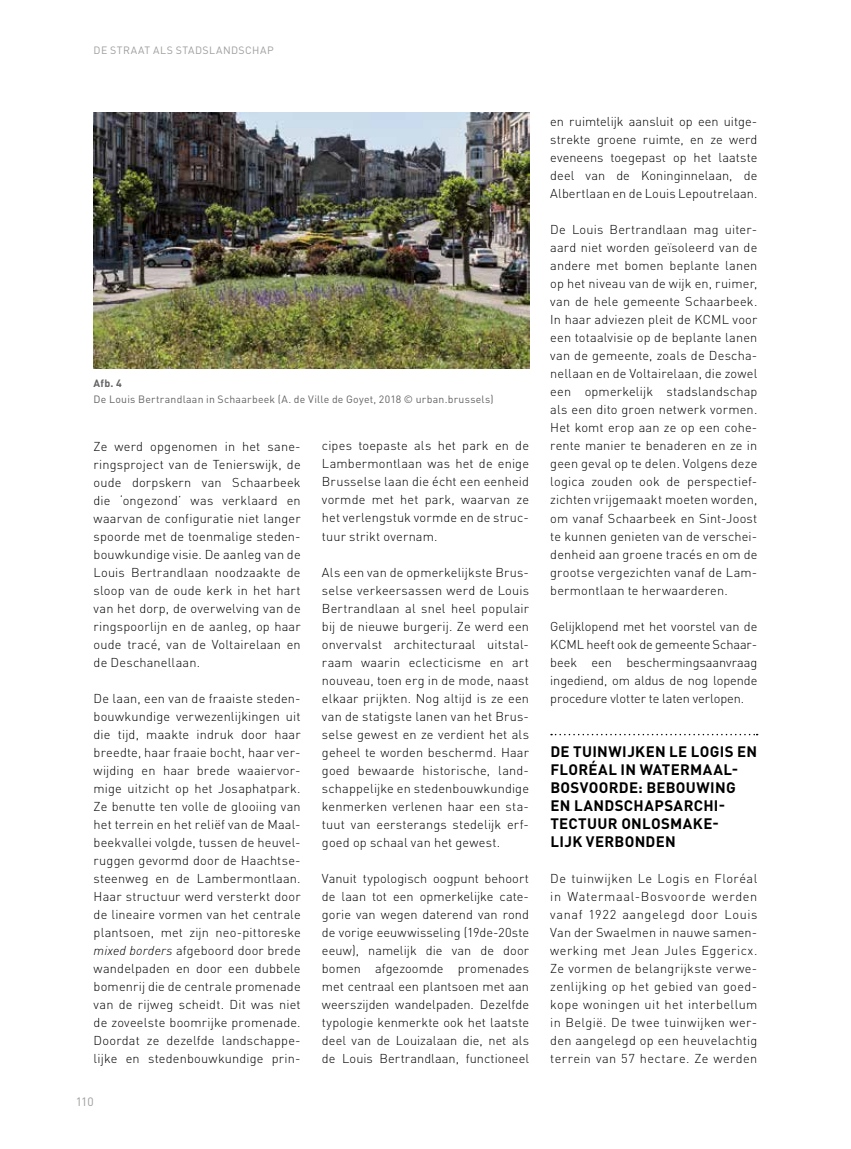
<style>
.page{position:relative;width:851px;height:1149px;background:#fff}
.page>*{position:absolute;margin:0;border:0;box-sizing:border-box;transform-origin:0 0}
.t1{font:700 15px/18px "DINOT";letter-spacing:.02em;color:#000}
.t2{font:300 12.75px/18px "DINOT";letter-spacing:.01em;color:#000;text-align:justify}
.t3{font:12px "DINOT";color:#9d9d9c}
.t4{font:10.5px "DINOT";letter-spacing:.025em;color:#646363}
.t5{font:10.5px "DINOT";letter-spacing:.055em;color:#9d9d9c}
.t6{font:700 10.5px "DINOT";color:#646363}
.s1{font-style:italic}
</style>
<div class="page">
<svg style="left:551px;top:733px;width:206px;height:2px"></svg>
<img style="left:94px;top:113px;width:435px;height:255px">
<p class="t5" style="left:94px;top:44px;width:181px">De straat als stadslandschap</p>
<p class="t6" style="left:94px;top:376px;width:30px">Afb. 4</p>
<p class="t4" style="left:94px;top:392px;width:401px">De Louis Bertrandlaan in Schaarbeek (A. de Ville de Goyet, 2018 © urban.brussels)</p>
<p class="t2" style="left:94px;top:436px;width:208px">Ze werd opgenomen in het sane&shy;ringsproject van de Tenierswijk, de oude dorpskern van Schaarbeek die ‘ongezond’ was verklaard en waarvan de configuratie niet langer spoorde met de toenmalige steden&shy;bouwkundige visie. De aanleg van de Louis Bertrandlaan noodzaakte de sloop van de oude kerk in het hart van het dorp, de overwelving van de ringspoorlijn en de aanleg, op haar oude tracé, van de Voltairelaan en de Deschanellaan.</p>
<p class="t2" style="left:94px;top:688px;width:208px">De laan, een van de fraaiste steden&shy;bouwkundige verwezenlijkingen uit die tijd, maakte indruk door haar breedte, haar fraaie bocht, haar ver&shy;wijding en haar brede waaiervor&shy;mige uitzicht op het Josaphatpark.<br>Ze benutte ten volle de glooiing van het terrein en het reliëf van de Maal&shy;beekvallei volgde, tussen de heuvel&shy;ruggen gevormd door de Haachtse&shy;steenweg en de Lambermontlaan.<br>Haar structuur werd versterkt door de lineaire vormen van het centrale plantsoen, met zijn neo-pittoreske <span class="s1">mixed borders</span> afgeboord door brede wandelpaden en door een dubbele bomenrij die de centrale promenade van de rijweg scheidt. Dit was niet de zoveelste boomrijke promenade.<br>Doordat ze dezelfde landschappe&shy;lijke en stedenbouwkundige prin-</p>
<p class="t3" style="left:76px;top:1094px;width:19px">110</p>
<p class="t2" style="left:322px;top:436px;width:208px">cipes toepaste als het park en de Lambermontlaan was het de enige Brusselse laan die écht een eenheid vormde met het park, waarvan ze het verlengstuk vormde en de struc&shy;tuur strikt overnam.</p>
<p class="t2" style="left:322px;top:562px;width:208px">Als een van de opmerkelijkste Brus&shy;selse verkeersassen werd de Louis Bertrandlaan al snel heel populair bij de nieuwe burgerij. Ze werd een onvervalst architecturaal uitstal&shy;raam waarin eclecticisme en art nouveau, toen erg in de mode, naast elkaar prijkten. Nog altijd is ze een van de statigste lanen van het Brus&shy;selse gewest en ze verdient het als geheel te worden beschermd. Haar goed bewaarde historische, land&shy;schappelijke en stedenbouwkundige kenmerken verlenen haar een sta&shy;tuut van eersterangs stedelijk erf&shy;goed op schaal van het gewest.</p>
<p class="t2" style="left:322px;top:868px;width:208px">Vanuit typologisch oogpunt behoort de laan tot een opmerkelijke cate&shy;gorie van wegen daterend van rond de vorige eeuwwisseling (19de-20ste eeuw), namelijk die van de door bomen afgezoomde promenades met centraal een plantsoen met aan weerszijden wandelpaden. Dezelfde typologie kenmerkte ook het laatste deel van de Louizalaan die, net als de Louis Bertrandlaan, functioneel</p>
<p class="t2" style="left:550px;top:112px;width:208px">en ruimtelijk aansluit op een uitge&shy;strekte groene ruimte, en ze werd eveneens toegepast op het laatste deel van de Koninginnelaan, de Albertlaan en de Louis Lepoutrelaan.</p>
<p class="t2" style="left:550px;top:220px;width:208px">De Louis Bertrandlaan mag uiter&shy;aard niet worden geïsoleerd van de andere met bomen beplante lanen op het niveau van de wijk en, ruimer, van de hele gemeente Schaarbeek.<br>In haar adviezen pleit de KCML voor een totaalvisie op de beplante lanen van de gemeente, zoals de Descha&shy;nellaan en de Voltairelaan, die zowel een opmerkelijk stadslandschap als een dito groen netwerk vormen.<br>Het komt erop aan ze op een cohe&shy;rente manier te benaderen en ze in geen geval op te delen. Volgens deze logica zouden ook de perspectief&shy;zichten vrijgemaakt moeten worden, om vanaf Schaarbeek en Sint-Joost te kunnen genieten van de verschei&shy;denheid aan groene tracés en om de grootse vergezichten vanaf de Lam&shy;bermontlaan te herwaarderen.</p>
<p class="t2" style="left:550px;top:616px;width:208px">Gelijklopend met het voorstel van de KCML heeft ook de gemeente Schaar&shy;beek een beschermingsaanvraag ingediend, om aldus de nog lopende procedure vlotter te laten verlopen.</p>
<p class="t1" style="left:550px;top:741px;width:208px">DE TUINWIJKEN LE LOGIS EN<br>FLORÉAL IN WATERMAAL-<br>BOSVOORDE: BEBOUWING<br>EN LANDSCHAPSARCHI-<br>TECTUUR ONLOSMAKE-<br>LIJK VERBONDEN</p>
<p class="t2" style="left:550px;top:868px;width:208px">De tuinwijken Le Logis en Floréal in Watermaal-Bosvoorde werden vanaf 1922 aangelegd door Louis Van der Swaelmen in nauwe samen&shy;werking met Jean Jules Eggericx.<br>Ze vormen de belangrijkste verwe&shy;zenlijking op het gebied van goed&shy;kope woningen uit het interbellum in België. De twee tuinwijken wer&shy;den aangelegd op een heuvelachtig terrein van 57 hectare. Ze werden</p>
</div>
